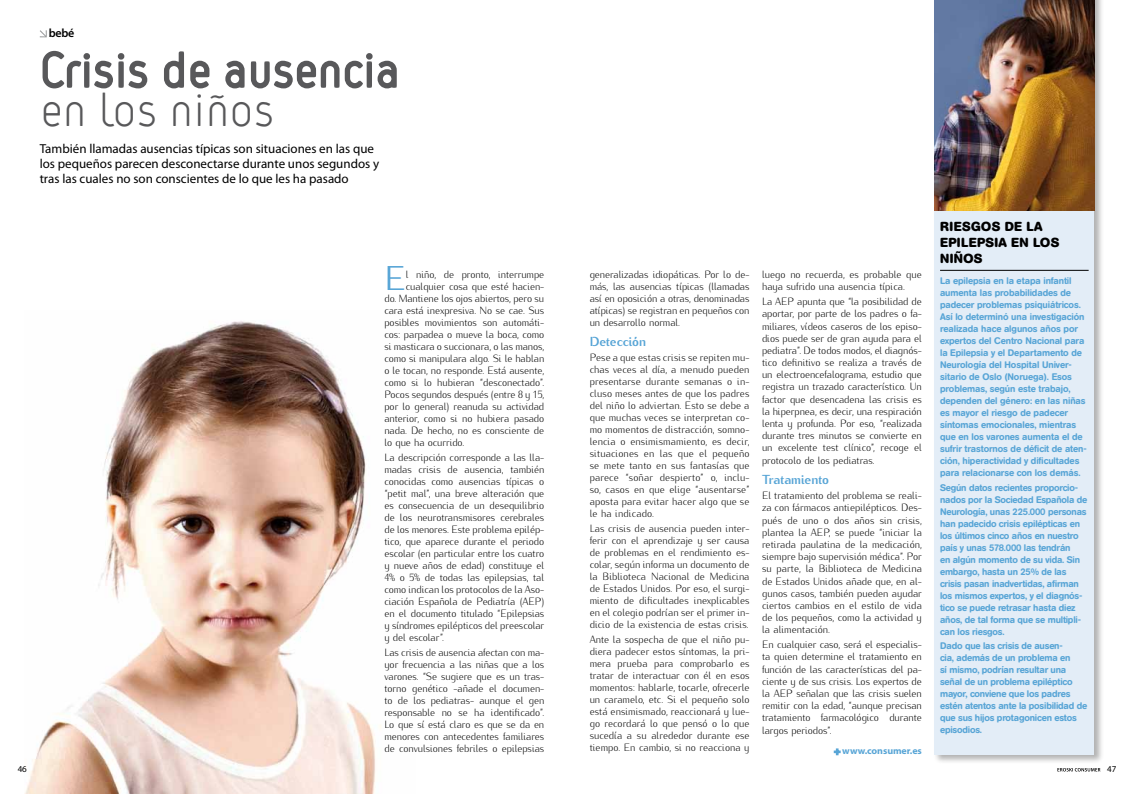
<style>
.page{position:relative;width:1134px;height:794px;background:#fff}
.page>*{position:absolute;margin:0;border:0;box-sizing:border-box;transform-origin:0 0}
.t1{font:46px "VSV Melon Light";letter-spacing:-.02em;color:#58585a}
.t2{font:34.2px "Kurier";color:#58a5d6;scale:.96 1}
.t3{font:13px/15px "Myriad Pro";color:#000}
.t4{font:700 13px/16px "AG Book Rounded";letter-spacing:.04em;color:#000}
.t5{font:800 13px "Kurier";letter-spacing:-.005em;color:#58a5d6;scale:.96 1}
.t6{font:600 12px "Myriad Pro";color:#000}
.t7{font:300 10.5px/12px "Kurier";letter-spacing:-.01em;color:#000;text-align:justify;scale:.96 1}
.t8{font:700 9.6px "Myriad Pro";letter-spacing:-.01em;color:#58a5d6;scale:1.04 1}
.t9{font:500 9.5px/12px "AG Book Rounded";letter-spacing:-.02em;color:#58a5d6}
.t10{font:9px "Myriad Pro";color:#000}
</style>
<div class="page">
<svg style="left:40px;top:30px;width:7px;height:7px"></svg>
<img style="left:25px;top:321px;width:356px;height:473px">
<div style="left:933px;top:0;width:171px;height:764px;background:#000;opacity:.3"></div>
<div style="left:934px;top:0;width:160px;height:754px;background:#e3edf7"></div>
<hr style="left:940px;top:270px;width:149px;height:1px;background:#000">
<img style="left:934px;top:0;width:160px;height:210px">
<svg style="left:42px;top:50px;width:106px;height:39px"></svg>
<svg style="left:164px;top:51px;width:46px;height:38px"></svg>
<svg style="left:225px;top:53px;width:172px;height:36px"></svg>
<svg style="left:833px;top:748px;width:8px;height:8px"></svg>
<svg style="left:1057px;top:768px;width:43px;height:3px"></svg>
<p class="t6" style="left:49px;top:27px;width:27px">bebé</p>
<h1 class="t1" style="left:40px;top:82px;width:237px">en los niños</h1>
<p class="t3" style="left:40px;top:141px;width:341px">También llamadas ausencias típicas son situaciones en las que los pequeños parecen desconectarse durante unos segundos y tras las cuales no son conscientes de lo que les ha pasado</p>
<h2 class="t2" style="left:384px;top:252px;width:24px">E</h2>
<p class="t7" style="left:406px;top:267px;width:146px">l niño, de pronto, interrumpe</p>
<p class="t7" style="left:406px;top:279px;width:146px">cualquier cosa que esté hacien-</p>
<p class="t7" style="left:384px;top:291px;width:168px">do. Mantiene los ojos abiertos, pero su</p>
<p class="t7" style="left:384px;top:303px;width:168px">cara está inexpresiva. No se cae. Sus</p>
<p class="t7" style="left:384px;top:315px;width:168px">posibles movimientos son automáti-</p>
<p class="t7" style="left:384px;top:327px;width:168px">cos: parpadea o mueve la boca, como</p>
<p class="t7" style="left:384px;top:339px;width:168px">si masticara o succionara, o las manos,</p>
<p class="t7" style="left:384px;top:351px;width:168px">como si manipulara algo. Si le hablan</p>
<p class="t7" style="left:384px;top:363px;width:168px">o le tocan, no responde. Está ausente,</p>
<p class="t7" style="left:384px;top:375px;width:168px">como si lo hubieran “desconectado”.</p>
<p class="t7" style="left:384px;top:387px;width:168px">Pocos segundos después (entre 8 y 15,</p>
<p class="t7" style="left:384px;top:399px;width:168px">por lo general) reanuda su actividad</p>
<p class="t7" style="left:384px;top:411px;width:168px">anterior, como si no hubiera pasado</p>
<p class="t7" style="left:384px;top:423px;width:168px">nada. De hecho, no es consciente de</p>
<p class="t7" style="left:384px;top:435px;width:85px">lo que ha ocurrido.</p>
<p class="t7" style="left:384px;top:450px;width:168px">La descripción corresponde a las lla&shy;madas crisis de ausencia, también conocidas como ausencias típicas o “petit mal”, una breve alteración que es consecuencia de un desequilibrio de los neurotransmisores cerebrales de los menores. Este problema epilép&shy;tico, que aparece durante el periodo escolar (en particular entre los cuatro y nueve años de edad) constituye el 4% o 5% de todas las epilepsias, tal como indican los protocolos de la Aso&shy;ciación Española de Pediatría (AEP) en el documento titulado “Epilepsias y síndromes epilépticos del preescolar y del escolar”.</p>
<p class="t7" style="left:384px;top:645px;width:168px">Las crisis de ausencia afectan con ma&shy;yor frecuencia a las niñas que a los varones. “Se sugiere que es un tras&shy;torno genético -añade el documen&shy;to de los pediatras- aunque el gen responsable no se ha identificado”.<br>Lo que sí está claro es que se da en menores con antecedentes familiares de convulsiones febriles o epilepsias</p>
<p class="t7" style="left:590px;top:267px;width:168px">generalizadas idiopáticas. Por lo de&shy;más, las ausencias típicas (llamadas así en oposición a otras, denominadas atípicas) se registran en pequeños con un desarrollo normal.</p>
<p class="t5" style="left:590px;top:332px;width:60px">Detección</p>
<p class="t7" style="left:590px;top:351px;width:168px">Pese a que estas crisis se repiten mu&shy;chas veces al día, a menudo pueden presentarse durante semanas o in&shy;cluso meses antes de que los padres del niño lo adviertan. Esto se debe a que muchas veces se interpretan co&shy;mo momentos de distracción, somno&shy;lencia o ensimismamiento, es decir, situaciones en las que el pequeño se mete tanto en sus fantasías que parece “soñar despierto” o, inclu&shy;so, casos en que elige “ausentarse” aposta para evitar hacer algo que se le ha indicado.</p>
<p class="t7" style="left:590px;top:521px;width:168px">Las crisis de ausencia pueden inter&shy;ferir con el aprendizaje y ser causa de problemas en el rendimiento es&shy;colar, según informa un documento de la Biblioteca Nacional de Medicina de Estados Unidos. Por eso, el surgi&shy;miento de dificultades inexplicables en el colegio podrían ser el primer in&shy;dicio de la existencia de estas crisis.</p>
<p class="t7" style="left:590px;top:632px;width:168px">Ante la sospecha de que el niño pu&shy;diera padecer estos síntomas, la pri&shy;mera prueba para comprobarlo es tratar de interactuar con él en esos momentos: hablarle, tocarle, ofrecerle un caramelo, etc. Si el pequeño solo está ensimismado, reaccionará y lue&shy;go recordará lo que pensó o lo que sucedía a su alrededor durante ese tiempo. En cambio, si no reacciona y</p>
<p class="t7" style="left:762px;top:267px;width:168px">luego no recuerda, es probable que haya sufrido una ausencia típica.</p>
<p class="t7" style="left:762px;top:294px;width:168px">La AEP apunta que “la posibilidad de aportar, por parte de los padres o fa&shy;miliares, vídeos caseros de los episo&shy;dios puede ser de gran ayuda para el pediatra”. De todos modos, el diagnós&shy;tico definitivo se realiza a través de un electroencefalograma, estudio que registra un trazado característico. Un factor que desencadena las crisis es la hiperpnea, es decir, una respiración lenta y profunda. Por eso, “realizada durante tres minutos se convierte en un excelente test clínico”, recoge el protocolo de los pediatras.</p>
<p class="t5" style="left:762px;top:470px;width:71px">Tratamiento</p>
<p class="t7" style="left:762px;top:488px;width:168px">El tratamiento del problema se reali&shy;za con fármacos antiepilépticos. Des&shy;pués de uno o dos años sin crisis, plantea la AEP, se puede “iniciar la retirada paulatina de la medicación, siempre bajo supervisión médica”. Por su parte, la Biblioteca de Medicina de Estados Unidos añade que, en al&shy;gunos casos, también pueden ayudar ciertos cambios en el estilo de vida de los pequeños, como la actividad y la alimentación.</p>
<p class="t7" style="left:762px;top:637px;width:168px">En cualquier caso, será el especialis&shy;ta quien determine el tratamiento en función de las características del pa&shy;ciente y de sus crisis. Los expertos de la AEP señalan que las crisis suelen remitir con la edad, “aunque precisan tratamiento farmacológico durante largos periodos”.</p>
<p class="t8" style="left:842px;top:745px;width:78px">www.consumer.es</p>
<p class="t4" style="left:940px;top:219px;width:121px">RIESGOS DE LA<br>EPILEPSIA EN LOS<br>NIÑOS</p>
<p class="t9" style="left:940px;top:274px;width:148px">La epilepsia en la etapa infantil aumenta las probabilidades de padecer problemas psiquiátricos.<br>Así lo determinó una investigación realizada hace algunos años por expertos del Centro Nacional para la Epilepsia y el Departamento de Neurología del Hospital Univer&shy;sitario de Oslo (Noruega). Esos problemas, según este trabajo, dependen del género: en las niñas es mayor el riesgo de padecer síntomas emocionales, mientras que en los varones aumenta el de sufrir trastornos de déficit de aten&shy;ción, hiperactividad y dificultades para relacionarse con los demás.</p>
<p class="t9" style="left:940px;top:481px;width:149px">Según datos recientes proporcio&shy;nados por la Sociedad Española de<br>Neurología, unas 225.000 personas han padecido crisis epilépticas en los últimos cinco años en nuestro país y unas 578.000 las tendrán<br>en algún momento de su vida. Sin embargo, hasta un 25% de las crisis pasan inadvertidas, afirman los mismos expertos, y el diagnós&shy;tico se puede retrasar hasta diez años, de tal forma que se multipli&shy;can los riesgos.</p>
<p class="t9" style="left:940px;top:640px;width:149px">Dado que las crisis de ausen-<br>cia, además de un problema en<br>sí mismo, podrían resultar una señal de un problema epiléptico mayor, conviene que los padres estén atentos ante la posibilidad de que sus hijos protagonicen estos episodios.</p>
<p class="t10" style="left:18px;top:763px;width:11px">46</p>
<p class="t10" style="left:1107px;top:763px;width:11px">47</p>
</div>
